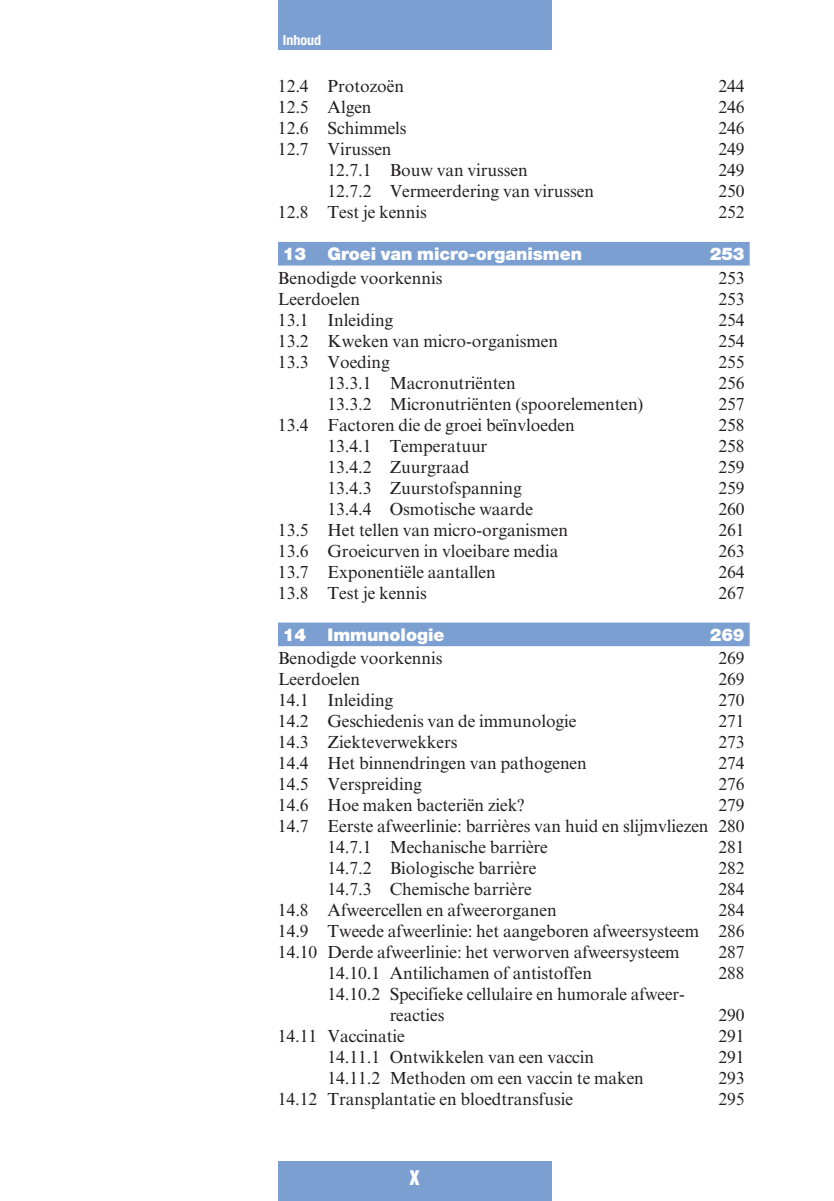
<style>
.page{position:relative;width:834px;height:1201px;background:#fff}
.page>*{position:absolute;margin:0;border:0;box-sizing:border-box;transform-origin:0 0}
.t1{font:18.38px "Helvetica Inserat LT Std";color:#fff}
.t2{font:17.5px/21px "Times New Roman MT Std";letter-spacing:-.005em;color:#231f20;text-align:justify}
.t3{font:900 17.5px "Helvetica Neue LT Std";letter-spacing:-.005em;color:#fff}
.t4{font:700 condensed 14px "Helvetica Neue LT Std";color:#fff}
</style>
<div class="page">
<div style="left:278px;top:0;width:273px;height:50px;background:#7c9fd2"></div>
<div style="left:278px;top:1161px;width:273px;height:39px;background:#7c9fd2"></div>
<div style="left:278px;top:242px;width:471px;height:23px;background:#7c9fd2"></div>
<div style="left:278px;top:622px;width:471px;height:24px;background:#7c9fd2"></div>
<p class="t4" style="left:283px;top:35px;width:40px">Inhoud</p>
<p class="t2" style="left:278px;top:77px;width:128px">12.4 Protozoën</p>
<p class="t2" style="left:718px;top:77px;width:28px">244</p>
<p class="t2" style="left:278px;top:98px;width:95px">12.5 Algen</p>
<p class="t2" style="left:718px;top:98px;width:28px">246</p>
<p class="t2" style="left:278px;top:119px;width:130px">12.6 Schimmels</p>
<p class="t2" style="left:718px;top:119px;width:28px">246</p>
<p class="t2" style="left:278px;top:140px;width:115px">12.7 Virussen</p>
<p class="t2" style="left:718px;top:140px;width:28px">249</p>
<p class="t2" style="left:327px;top:161px;width:201px">12.7.1 Bouw van virussen</p>
<p class="t2" style="left:718px;top:161px;width:28px">249</p>
<p class="t2" style="left:327px;top:182px;width:268px">12.7.2 Vermeerdering van virussen</p>
<p class="t2" style="left:718px;top:182px;width:28px">250</p>
<p class="t2" style="left:278px;top:203px;width:150px">12.8 Test je kennis</p>
<p class="t2" style="left:718px;top:203px;width:28px">252</p>
<p class="t3" style="left:283px;top:247px;width:300px">13 Groei van micro-organismen</p>
<p class="t3" style="left:709px;top:247px;width:36px">253</p>
<p class="t2" style="left:278px;top:268px;width:166px">Benodigde voorkennis</p>
<p class="t2" style="left:718px;top:268px;width:28px">253</p>
<p class="t2" style="left:278px;top:289px;width:84px">Leerdoelen</p>
<p class="t2" style="left:718px;top:289px;width:28px">253</p>
<p class="t2" style="left:278px;top:310px;width:117px">13.1 Inleiding</p>
<p class="t2" style="left:718px;top:310px;width:28px">254</p>
<p class="t2" style="left:278px;top:331px;width:281px">13.2 Kweken van micro-organismen</p>
<p class="t2" style="left:718px;top:331px;width:28px">254</p>
<p class="t2" style="left:278px;top:352px;width:113px">13.3 Voeding</p>
<p class="t2" style="left:718px;top:352px;width:28px">255</p>
<p class="t2" style="left:327px;top:373px;width:190px">13.3.1 Macronutriënten</p>
<p class="t2" style="left:718px;top:373px;width:28px">256</p>
<p class="t2" style="left:327px;top:394px;width:317px">13.3.2 Micronutriënten (spoorelementen)</p>
<p class="t2" style="left:718px;top:394px;width:28px">257</p>
<p class="t2" style="left:278px;top:415px;width:298px">13.4 Factoren die de groei beïnvloeden</p>
<p class="t2" style="left:718px;top:415px;width:28px">258</p>
<p class="t2" style="left:327px;top:436px;width:161px">13.4.1 Temperatuur</p>
<p class="t2" style="left:718px;top:436px;width:28px">258</p>
<p class="t2" style="left:327px;top:457px;width:143px">13.4.2 Zuurgraad</p>
<p class="t2" style="left:718px;top:457px;width:28px">259</p>
<p class="t2" style="left:327px;top:478px;width:196px">13.4.3 Zuurstofspanning</p>
<p class="t2" style="left:718px;top:478px;width:28px">259</p>
<p class="t2" style="left:327px;top:499px;width:207px">13.4.4 Osmotische waarde</p>
<p class="t2" style="left:718px;top:499px;width:28px">260</p>
<p class="t2" style="left:278px;top:520px;width:291px">13.5 Het tellen van micro-organismen</p>
<p class="t2" style="left:718px;top:520px;width:28px">261</p>
<p class="t2" style="left:278px;top:541px;width:282px">13.6 Groeicurven in vloeibare media</p>
<p class="t2" style="left:718px;top:541px;width:28px">263</p>
<p class="t2" style="left:278px;top:562px;width:219px">13.7 Exponentiële aantallen</p>
<p class="t2" style="left:718px;top:562px;width:28px">264</p>
<p class="t2" style="left:278px;top:583px;width:150px">13.8 Test je kennis</p>
<p class="t2" style="left:718px;top:583px;width:28px">267</p>
<p class="t3" style="left:283px;top:628px;width:163px">14 Immunologie</p>
<p class="t3" style="left:709px;top:628px;width:36px">269</p>
<p class="t2" style="left:278px;top:649px;width:166px">Benodigde voorkennis</p>
<p class="t2" style="left:718px;top:649px;width:28px">269</p>
<p class="t2" style="left:278px;top:670px;width:84px">Leerdoelen</p>
<p class="t2" style="left:718px;top:670px;width:28px">269</p>
<p class="t2" style="left:278px;top:691px;width:117px">14.1 Inleiding</p>
<p class="t2" style="left:718px;top:691px;width:28px">270</p>
<p class="t2" style="left:278px;top:712px;width:300px">14.2 Geschiedenis van de immunologie</p>
<p class="t2" style="left:718px;top:712px;width:28px">271</p>
<p class="t2" style="left:278px;top:733px;width:181px">14.3 Ziekteverwekkers</p>
<p class="t2" style="left:718px;top:733px;width:28px">273</p>
<p class="t2" style="left:278px;top:754px;width:310px">14.4 Het binnendringen van pathogenen</p>
<p class="t2" style="left:718px;top:754px;width:28px">274</p>
<p class="t2" style="left:278px;top:775px;width:145px">14.5 Verspreiding</p>
<p class="t2" style="left:718px;top:775px;width:28px">276</p>
<p class="t2" style="left:278px;top:796px;width:248px">14.6 Hoe maken bacteriën ziek?</p>
<p class="t2" style="left:718px;top:796px;width:28px">279</p>
<p class="t2" style="left:278px;top:817px;width:468px">14.7 Eerste afweerlinie: barrières van huid en slijmvliezen 280</p>
<p class="t2" style="left:327px;top:838px;width:222px">14.7.1 Mechanische barrière</p>
<p class="t2" style="left:718px;top:838px;width:28px">281</p>
<p class="t2" style="left:327px;top:859px;width:210px">14.7.2 Biologische barrière</p>
<p class="t2" style="left:718px;top:859px;width:28px">282</p>
<p class="t2" style="left:327px;top:880px;width:205px">14.7.3 Chemische barrière</p>
<p class="t2" style="left:718px;top:880px;width:28px">284</p>
<p class="t2" style="left:278px;top:901px;width:280px">14.8 Afweercellen en afweerorganen</p>
<p class="t2" style="left:278px;top:901px;width:468px;text-indent:440px">284<br>14.9 Tweede afweerlinie: het aangeboren afweersysteem 286<br>14.10 Derde afweerlinie: het verworven afweersysteem</p>
<p class="t2" style="left:718px;top:943px;width:28px">287</p>
<p class="t2" style="left:327px;top:964px;width:266px">14.10.1 Antilichamen of antistoffen</p>
<p class="t2" style="left:718px;top:964px;width:28px">288</p>
<p class="t2" style="left:389px;top:985px;width:296px;text-indent:-62px">14.10.2 Specifieke cellulaire en humorale afweer&shy;reacties</p>
<p class="t2" style="left:718px;top:1006px;width:28px">290</p>
<p class="t2" style="left:278px;top:1027px;width:128px">14.11 Vaccinatie</p>
<p class="t2" style="left:718px;top:1027px;width:28px">291</p>
<p class="t2" style="left:327px;top:1048px;width:268px">14.11.1 Ontwikkelen van een vaccin</p>
<p class="t2" style="left:718px;top:1048px;width:28px">291</p>
<p class="t2" style="left:327px;top:1069px;width:318px">14.11.2 Methoden om een vaccin te maken</p>
<p class="t2" style="left:718px;top:1069px;width:28px">293</p>
<p class="t2" style="left:278px;top:1090px;width:296px">14.12 Transplantatie en bloedtransfusie</p>
<p class="t2" style="left:718px;top:1090px;width:28px">295</p>
<p class="t1" style="left:409px;top:1169px;width:12px">X</p>
</div>
